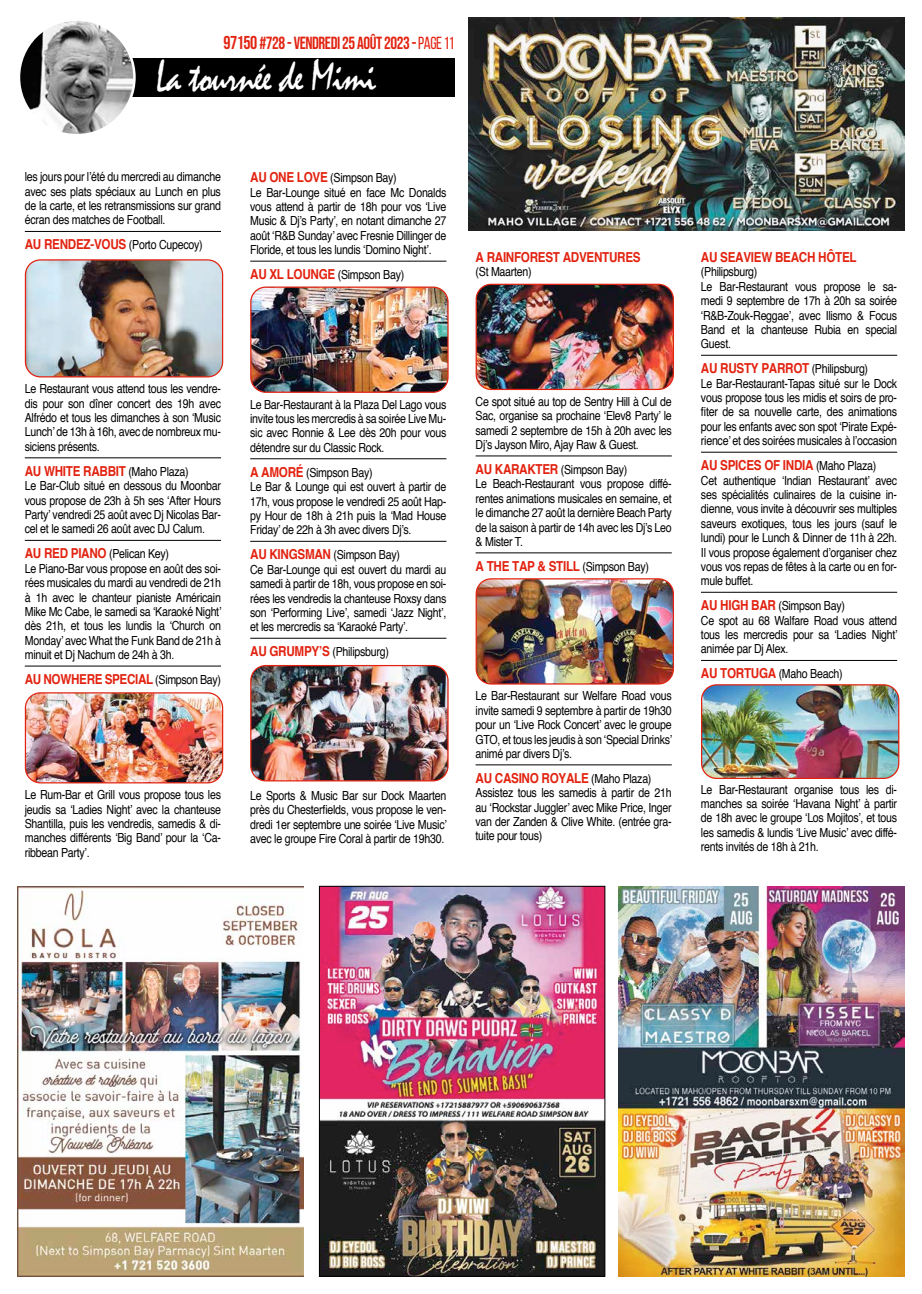
<style>
.page{position:relative;width:922px;height:1294px;background:#fff}
.page>*{position:absolute;margin:0;border:0;box-sizing:border-box;transform-origin:0 0}
.t1{font:45px "Mistral";letter-spacing:-.025em;color:#fff;scale:.85 1}
.t2{font:17.5px "Bebas Neue";letter-spacing:-.025em;color:#e22311;scale:.96 1}
.t3{font:700 13.75px "Helvetica";letter-spacing:-.025em;color:#e22311;scale:.85 1}
.t4{font:12.5px/14.4px "Helvetica";letter-spacing:-.025em;color:#000;text-align:justify;scale:.85 1}
.s1{font-size:18.5px}
.s2{font-style:inherit}
.s3{font-weight:700;font-size:13.75px;color:#e22311}
.s4{font-weight:400;font-size:12.5px;color:#000}
</style>
<div class="page">
<div style="left:128px;top:58px;width:326px;height:38px;background:#000"></div>
<img style="left:19px;top:19px;width:115px;height:116px;border-radius:58px">
<div style="left:18px;top:18px;width:118px;height:118px;border:2px solid #fff;border-radius:50%"></div>
<img style="left:18px;top:886px;width:285px;height:390px">
<img style="left:321px;top:888px;width:282px;height:386px">
<div style="left:319px;top:886px;width:286px;height:390px;border:1px solid #000"></div>
<img style="left:618px;top:886px;width:286px;height:390px">
<img style="left:468px;top:18px;width:436px;height:212px">
<hr style="left:25px;top:231px;width:196px;height:1px;background:#000">
<hr style="left:25px;top:457px;width:196px;height:1px;background:#000">
<hr style="left:25px;top:540px;width:196px;height:1px;background:#000">
<hr style="left:25px;top:665px;width:196px;height:1px;background:#000">
<img style="left:25px;top:261px;width:197px;height:116px">
<div style="left:25px;top:259px;width:198px;height:118px;border:1px solid #e22311;border-radius:15px"></div>
<img style="left:25px;top:694px;width:197px;height:88px">
<div style="left:25px;top:692px;width:198px;height:91px;border:1px solid #e22311;border-radius:15px"></div>
<hr style="left:250px;top:261px;width:196px;height:1px;background:#000">
<hr style="left:250px;top:458px;width:196px;height:1px;background:#000">
<hr style="left:250px;top:541px;width:196px;height:1px;background:#000">
<hr style="left:250px;top:638px;width:196px;height:1px;background:#000">
<img style="left:252px;top:288px;width:196px;height:104px">
<div style="left:250px;top:286px;width:198px;height:107px;border:1px solid #e22311;border-radius:15px"></div>
<img style="left:252px;top:665px;width:196px;height:115px">
<div style="left:250px;top:665px;width:198px;height:116px;border:1px solid #e22311;border-radius:15px"></div>
<hr style="left:475px;top:455px;width:196px;height:1px;background:#000">
<hr style="left:475px;top:552px;width:196px;height:1px;background:#000">
<hr style="left:475px;top:764px;width:196px;height:1px;background:#000">
<img style="left:477px;top:284px;width:196px;height:105px">
<div style="left:475px;top:284px;width:198px;height:106px;border:1px solid #e22311;border-radius:15px"></div>
<img style="left:477px;top:579px;width:196px;height:105px">
<div style="left:475px;top:578px;width:198px;height:106px;border:1px solid #e22311;border-radius:15px"></div>
<hr style="left:700px;top:355px;width:196px;height:1px;background:#000">
<hr style="left:700px;top:452px;width:196px;height:1px;background:#000">
<hr style="left:700px;top:592px;width:196px;height:1px;background:#000">
<hr style="left:700px;top:660px;width:196px;height:1px;background:#000">
<img style="left:702px;top:684px;width:196px;height:94px">
<div style="left:700px;top:684px;width:199px;height:95px;border:1px solid #e22311;border-radius:15px"></div>
<h2 class="t2" style="left:223px;top:33px;width:242px"><span class="s1">97150</span> #728 - VENDREDI 25 AOÛT 2023 - <span class="s2">PAGE 11</span></h2>
<h1 class="t1" style="left:156px;top:49px;width:260px">La tournée de Mimi</h1>
<p class="t4" style="left:25px;top:170px;width:232px">les jours pour l’été du mercredi au dimanche avec ses plats spéciaux au Lunch en plus de la carte, et les retransmissions sur grand écran des matches de Football.</p>
<p class="t4" style="left:25px;top:238px;width:211px"><span class="s3">AU RENDEZ-VOUS</span> (Porto Cupecoy)</p>
<p class="t4" style="left:250px;top:171px;width:232px;text-align:left"><span class="s3">AU ONE LOVE</span> (Simpson Bay)<br>Le Bar-Lounge situé en face Mc Donalds vous attend à partir de 18h pour vos ‘Live Music &amp; Dj’s Party’, en notant dimanche 27 août ‘R&amp;B Sunday’ avec Fresnie Dillinger de Floride, et tous les lundis ‘Domino Night’.</p>
<p class="t4" style="left:250px;top:268px;width:183px"><span class="s3">AU XL LOUNGE</span> (Simpson Bay)</p>
<p class="t4" style="left:25px;top:382px;width:232px">Le Restaurant vous attend tous les vendre&shy;dis pour son dîner concert des 19h avec Alfrédo et tous les dimanches à son ‘Music Lunch’ de 13h à 16h, avec de nombreux mu&shy;siciens présents.</p>
<p class="t3" style="left:25px;top:460px;width:194px">AU WHITE RABBIT <span class="s4">(Maho Plaza)</span></p>
<p class="t4" style="left:25px;top:479px;width:232px">Le Bar-Club situé en dessous du Moonbar vous propose de 23h à 5h ses ‘After Hours Party’ vendredi 25 août avec Dj Nicolas Bar&shy;cel et le samedi 26 août avec DJ Calum.</p>
<p class="t4" style="left:25px;top:547px;width:233px;text-align:left"><span class="s3">AU RED PIANO</span> (Pelican Key)<br>Le Piano-Bar vous propose en août des soi&shy;rées musicales du mardi au vendredi de 21h à 1h avec le chanteur pianiste Américain Mike Mc Cabe, le samedi sa ‘Karaoké Night’ dès 21h, et tous les lundis la ‘Church on Monday’ avec What the Funk Band de 21h à minuit et Dj Nachum de 24h à 3h.</p>
<p class="t3" style="left:25px;top:668px;width:232px">AU NOWHERE SPECIAL <span class="s4">(Simpson Bay)</span></p>
<p class="t4" style="left:250px;top:397px;width:232px">Le Bar-Restaurant à la Plaza Del Lago vous invite tous les mercredis à sa soirée Live Mu&shy;sic avec Ronnie &amp; Lee dès 20h pour vous détendre sur du Classic Rock.</p>
<p class="t4" style="left:250px;top:465px;width:232px;text-align:left"><span class="s3">A AMORÉ</span> (Simpson Bay)<br>Le Bar &amp; Lounge qui est ouvert à partir de 17h, vous propose le vendredi 25 août Hap&shy;py Hour de 18h à 21h puis la ‘Mad House Friday’ de 22h à 3h avec divers Dj’s.</p>
<p class="t4" style="left:250px;top:548px;width:232px;text-align:left"><span class="s3">AU KINGSMAN</span> (Simpson Bay)<br>Ce Bar-Lounge qui est ouvert du mardi au samedi à partir de 18h, vous propose en soi&shy;rées les vendredis la chanteuse Roxsy dans son ‘Performing Live’, samedi ‘Jazz Night’, et les mercredis sa ‘Karaoké Party’.</p>
<p class="t4" style="left:250px;top:645px;width:165px"><span class="s3">AU GRUMPY’S</span> (Philipsburg)</p>
<p class="t4" style="left:25px;top:788px;width:232px">Le Rum-Bar et Grill vous propose tous les jeudis sa ‘Ladies Night’ avec la chanteuse Shantilla, puis les vendredis, samedis &amp; di&shy;manches différents ‘Big Band’ pour la ‘Ca&shy;ribbean Party’.</p>
<p class="t4" style="left:250px;top:788px;width:233px">Le Sports &amp; Music Bar sur Dock Maarten près du Chesterfields, vous propose le ven&shy;dredi 1er septembre une soirée ‘Live Music’ avec le groupe Fire Coral à partir de 19h30.</p>
<p class="t3" style="left:475px;top:246px;width:196px">A RAINFOREST ADVENTURES</p>
<p class="t4" style="left:475px;top:265px;width:68px">(St Maarten)</p>
<p class="t4" style="left:475px;top:394px;width:232px">Ce spot situé au top de Sentry Hill à Cul de Sac, organise sa prochaine ‘Elev8 Party’ le samedi 2 septembre de 15h à 20h avec les Dj’s Jayson Miro, Ajay Raw &amp; Guest.</p>
<p class="t4" style="left:475px;top:463px;width:232px;text-align:left"><span class="s3">AU KARAKTER</span> (Simpson Bay)<br>Le Beach-Restaurant vous propose diffé&shy;rentes animations musicales en semaine, et le dimanche 27 août la dernière Beach Party de la saison à partir de 14h avec les Dj’s Leo &amp; Mister T.</p>
<p class="t3" style="left:475px;top:555px;width:205px">A THE TAP &amp; STILL <span class="s4">(Simpson Bay)</span></p>
<p class="t4" style="left:475px;top:689px;width:233px">Le Bar-Restaurant sur Welfare Road vous invite samedi 9 septembre à partir de 19h30 pour un ‘Live Rock Concert’ avec le groupe GTO, et tous les jeudis à son ‘Special Drinks’ animé par divers Dj’s.</p>
<p class="t3" style="left:475px;top:767px;width:208px">AU CASINO ROYALE <span class="s4">(Maho Plaza)</span></p>
<p class="t4" style="left:475px;top:786px;width:232px">Assistez tous les samedis à partir de 21h au ‘Rockstar Juggler’ avec Mike Price, Inger van der Zanden &amp; Clive White. (entrée gra&shy;tuite pour tous)</p>
<p class="t3" style="left:700px;top:246px;width:184px">AU SEAVIEW BEACH HÔTEL</p>
<p class="t4" style="left:700px;top:265px;width:232px;text-align:left">(Philipsburg)<br>Le Bar-Restaurant vous propose le sa&shy;medi 9 septembre de 17h à 20h sa soirée ‘R&amp;B-Zouk-Reggae’, avec Ilismo &amp; Focus<br>Band et la chanteuse Rubia en special<br>Guest.</p>
<p class="t3" style="left:700px;top:357px;width:198px">AU RUSTY PARROT <span class="s4">(Philipsburg)</span></p>
<p class="t4" style="left:700px;top:376px;width:232px">Le Bar-Restaurant-Tapas situé sur le Dock vous propose tous les midis et soirs de pro&shy;fiter de sa nouvelle carte, des animations pour les enfants avec son spot ‘Pirate Expé&shy;rience’ et des soirées musicales à l’occasion</p>
<p class="t3" style="left:700px;top:454px;width:208px">AU SPICES OF INDIA <span class="s4">(Maho Plaza)</span></p>
<p class="t4" style="left:700px;top:473px;width:232px">Cet authentique ‘Indian Restaurant’ avec ses spécialités culinaires de la cuisine in&shy;dienne, vous invite à découvrir ses multiples saveurs exotiques, tous les jours (sauf le lundi) pour le Lunch &amp; Dinner de 11h à 22h.<br>Il vous propose également d’organiser chez vous vos repas de fêtes à la carte ou en for&shy;mule buffet.</p>
<p class="t4" style="left:700px;top:599px;width:233px;text-align:left"><span class="s3">AU HIGH BAR</span> (Simpson Bay)<br>Ce spot au 68 Walfare Road vous attend tous les mercredis pour sa ‘Ladies Night’ animée par Dj Alex.</p>
<p class="t4" style="left:700px;top:667px;width:168px"><span class="s3">AU TORTUGA</span> (Maho Beach)</p>
<p class="t4" style="left:700px;top:782px;width:232px">Le Bar-Restaurant organise tous les di&shy;manches sa soirée ‘Havana Night’ à partir de 18h avec le groupe ‘Los Mojitos’, et tous les samedis &amp; lundis ‘Live Music’ avec diffé&shy;rents invités de 18h à 21h.</p>
</div>
